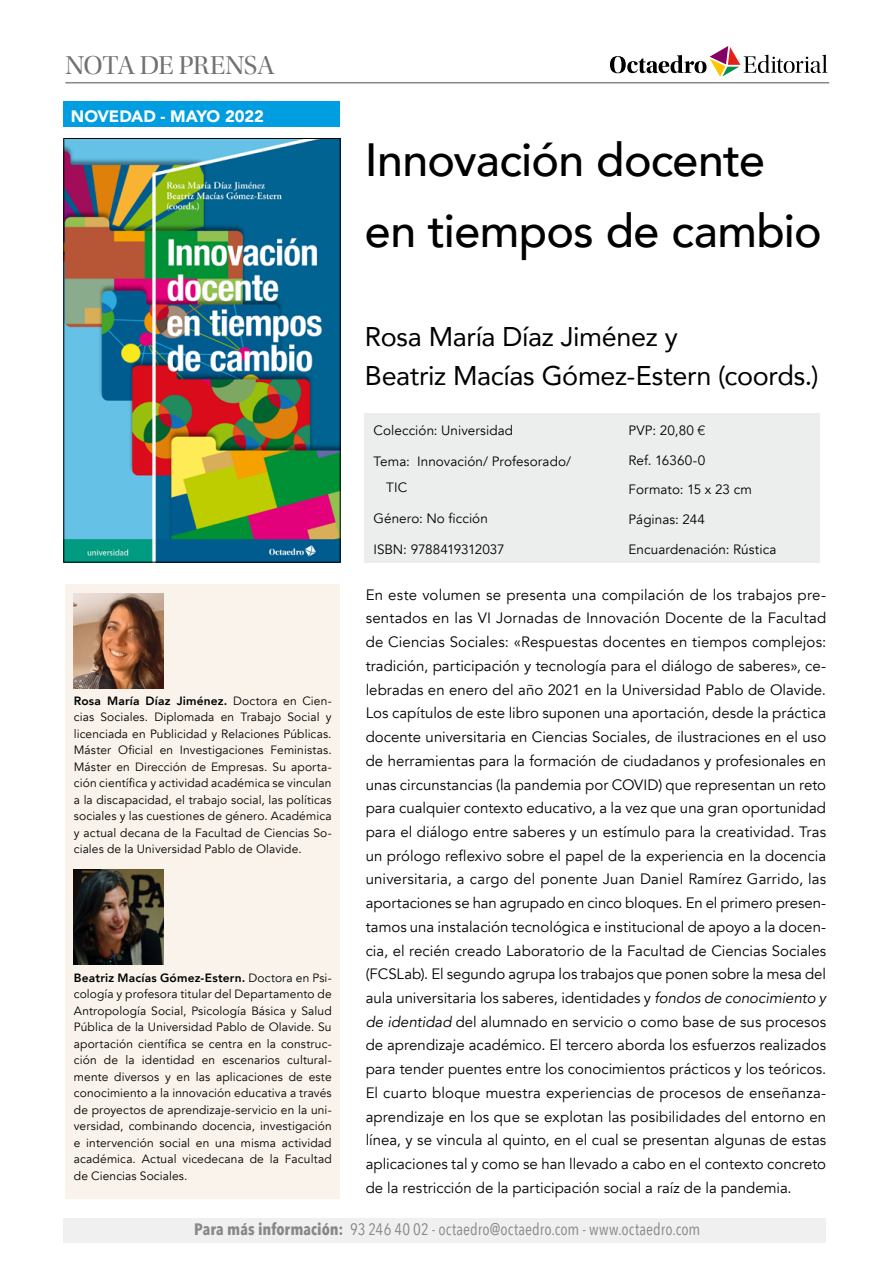
<style>
.page{position:relative;width:893px;height:1263px;background:#fff}
.page>*{position:absolute;margin:0;border:0;box-sizing:border-box;transform-origin:0 0}
.TITOL-1{font:500 46.5px/70.9px "Avenir";letter-spacing:-.015em;color:#000}
.Autor-1{font:27px/39px "Avenir";letter-spacing:-.015em;color:#000}
.t1{font:27px "Utopia Std Disp";letter-spacing:-.02em;color:#707172}
.t2{font:16.5px "Avenir Next Condensed";letter-spacing:.005em;color:#86888a}
.t3{font:900 16.5px "Avenir";letter-spacing:-.005em;color:#fff}
.Sinopsis{font:15px/23.7px "Avenir";color:#000;text-align:justify}
.Datos{font:13.5px/26.5px "Avenir";letter-spacing:.005em;color:#000}
.Text_Autor{font:12px/16.5px "Avenir";letter-spacing:.01em;color:#000;text-align:justify}
.s1{font-weight:800}
.s2{font-family:"Helvetica Neue LT Std";font-weight:300}
.s3{font-style:italic}
.s4{font-weight:700}
</style>
<div class="page">
<div style="left:64px;top:1218px;width:762px;height:25px;background:#f0f0f1"></div>
<div style="left:365px;top:413px;width:455px;height:149px;background:#eceded"></div>
<img style="left:66px;top:140px;width:272px;height:420px">
<svg style="left:610px;top:46px;width:217px;height:31px"></svg>
<hr style="left:65px;top:82px;width:764px;height:1px;background:#86888a">
<div style="left:64px;top:102px;width:276px;height:25px;background:#009ee0"></div>
<div style="left:65px;top:585px;width:275px;height:614px;background:#f9f3eb"></div>
<img style="left:74px;top:593px;width:90px;height:96px">
<img style="left:74px;top:869px;width:90px;height:95px">
<p class="t1" style="left:65px;top:51px;width:211px">NOTA DE PRENSA</p>
<p class="t3" style="left:71px;top:102px;width:194px">NOVEDAD - MAYO 2022</p>
<p class="Text_Autor" style="left:74px;top:693px;width:259px"><span class="s1">Rosa María Díaz Jiménez.</span> Doctora en Cien&shy;cias Sociales. Diplomada en Trabajo Social y licenciada en Publicidad y Relaciones Públicas.<br>Máster Oficial en Investigaciones Feministas.<br>Máster en Dirección de Empresas. Su aporta&shy;ción científica y actividad académica se vinculan a la discapacidad, el trabajo social, las políticas sociales y las cuestiones de género. Académica y actual decana de la Facultad de Ciencias So&shy;ciales de la Universidad Pablo de Olavide.</p>
<p class="Text_Autor" style="left:74px;top:969px;width:259px"><span class="s1">Beatriz Macías Gómez-Estern.</span> Doctora en Psi&shy;cología y profesora titular del Departamento de Antropología Social, Psicología Básica y Salud Pública de la Universidad Pablo de Olavide. Su aportación científica se centra en la construc&shy;ción de la identidad en escenarios cultural&shy;mente diversos y en las aplicaciones de este conocimiento a la innovación educativa a través de proyectos de aprendizaje-servicio en la uni&shy;versidad, combinando docencia, investigación e intervención social en una misma actividad académica. Actual vicedecana de la Facultad de Ciencias Sociales.</p>
<p class="TITOL-1" style="left:365px;top:122px;width:458px">Innovación docente en tiempos de cambio</p>
<p class="Autor-1" style="left:365px;top:316px;width:455px">Rosa María Díaz Jiménez y<br>Beatriz Macías Gómez-Estern (coords.)</p>
<p class="Datos" style="left:373px;top:417px;width:141px">Colección: Universidad</p>
<p class="Datos" style="left:386px;top:448px;width:186px;text-indent:-13px">Tema: Innovación/ Profesorado/<br>TIC</p>
<p class="Datos" style="left:373px;top:505px;width:116px">Género: No ficción</p>
<p class="Datos" style="left:373px;top:536px;width:133px">ISBN: 9788419312037</p>
<p class="Datos" style="left:629px;top:417px;width:78px">PVP: 20,80 <span class="s2">€</span></p>
<p class="Datos" style="left:629px;top:447px;width:78px">Ref. 16360-0</p>
<p class="Datos" style="left:629px;top:477px;width:125px">Formato: 15 x 23 cm</p>
<p class="Datos" style="left:629px;top:506px;width:78px">Páginas: 244</p>
<p class="Datos" style="left:629px;top:536px;width:149px">Encuardenación: Rústica</p>
<p class="Sinopsis" style="left:366px;top:583px;width:462px">En este volumen se presenta una compilación de los trabajos pre&shy;sentados en las VI Jornadas de Innovación Docente de la Facultad de Ciencias Sociales: «Respuestas docentes en tiempos complejos: tradición, participación y tecnología para el diálogo de saberes», ce&shy;lebradas en enero del año 2021 en la Universidad Pablo de Olavide.<br>Los capítulos de este libro suponen una aportación, desde la práctica docente universitaria en Ciencias Sociales, de ilustraciones en el uso de herramientas para la formación de ciudadanos y profesionales en unas circunstancias (la pandemia por COVID) que representan un reto para cualquier contexto educativo, a la vez que una gran oportunidad para el diálogo entre saberes y un estímulo para la creatividad. Tras un prólogo reflexivo sobre el papel de la experiencia en la docencia universitaria, a cargo del ponente Juan Daniel Ramírez Garrido, las aportaciones se han agrupado en cinco bloques. En el primero presen&shy;tamos una instalación tecnológica e institucional de apoyo a la docen&shy;cia, el recién creado Laboratorio de la Facultad de Ciencias Sociales (FCSLab). El segundo agrupa los trabajos que ponen sobre la mesa del aula universitaria los saberes, identidades y <span class="s3">fondos de conocimiento y de identidad</span> del alumnado en servicio o como base de sus procesos de aprendizaje académico. El tercero aborda los esfuerzos realizados para tender puentes entre los conocimientos prácticos y los teóricos.<br>El cuarto bloque muestra experiencias de procesos de enseñanza&shy;aprendizaje en los que se explotan las posibilidades del entorno en línea, y se vincula al quinto, en el cual se presentan algunas de estas aplicaciones tal y como se han llevado a cabo en el contexto concreto de la restricción de la participación social a raíz de la pandemia.</p>
<p class="t2" style="left:194px;top:1214px;width:508px"><span class="s4">Para más información:</span> 93 246 40 02 - octaedro@octaedro.com - www.octaedro.com</p>
</div>
